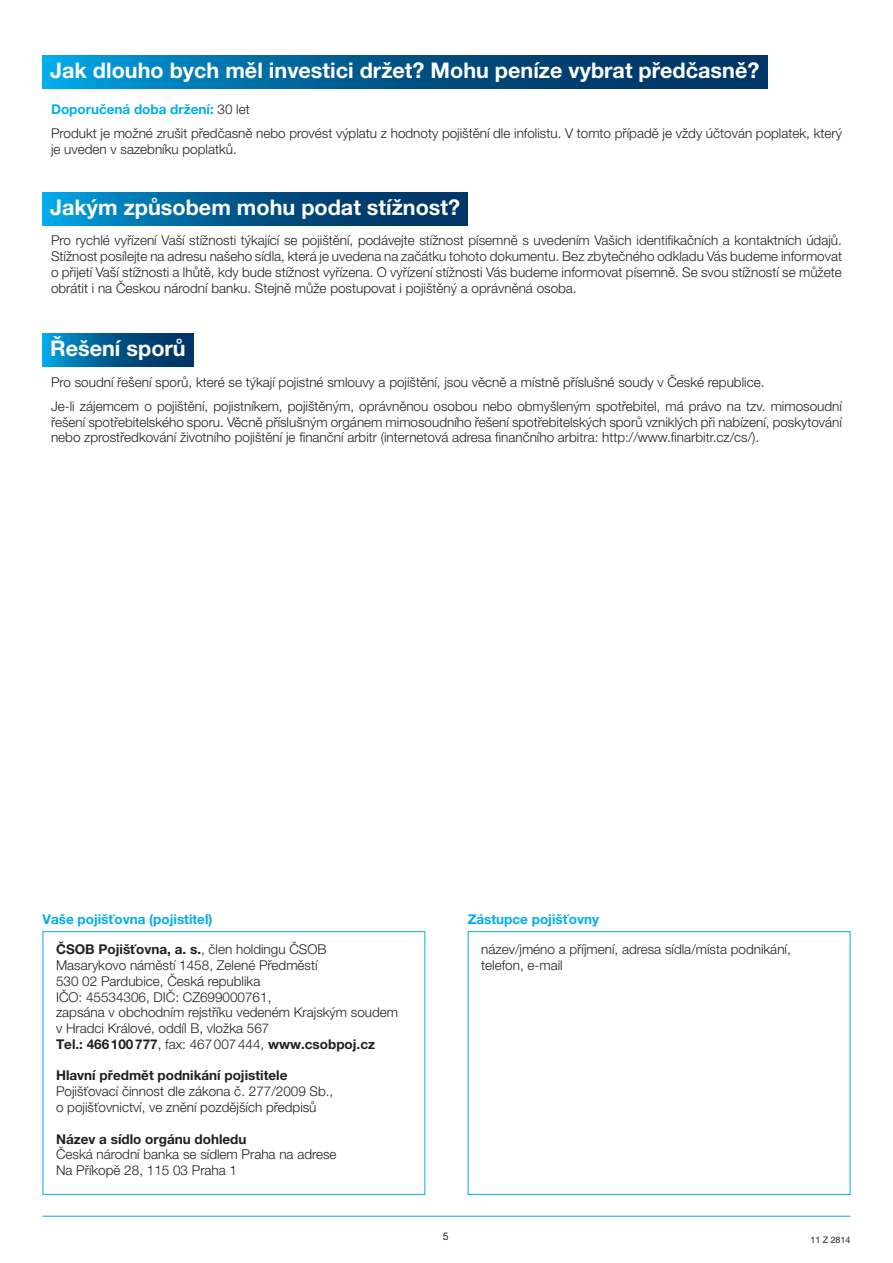
<style>
.page{position:relative;width:893px;height:1263px;background:#fff}
.page>*{position:absolute;margin:0;border:0;box-sizing:border-box;transform-origin:0 0}
.t1{font:700 21.6px "Helvetica Neue LT Pro";color:#fff}
.t2{font:300 13.5px/15.8px "Helvetica Neue LT Pro";color:#231f20}
.t3{font:700 13.5px "Helvetica Neue LT Pro";color:#231f20}
.t4{font:700 13.5px "Helvetica Neue LT Pro";color:#00aeef}
.t5{font:10.5px "Helvetica Neue LT Pro";color:#231f20}
.t6{font:9px "Helvetica Neue LT Pro";letter-spacing:-.01em;color:#231f20}
.s1{font-weight:700;color:#00aeef}
.s2{font-weight:700}
</style>
<div class="page">
<hr style="left:43px;top:1216px;width:807px;height:1px;background:#00aeef">
<svg style="left:43px;top:55px;width:724px;height:34px;background:#005c91"></svg>
<svg style="left:43px;top:192px;width:425px;height:33px;background:#005c91"></svg>
<svg style="left:43px;top:333px;width:150px;height:33px;background:#005c91"></svg>
<div style="left:468px;top:931px;width:382px;height:264px;border:1px solid #00aeef"></div>
<div style="left:43px;top:931px;width:382px;height:264px;border:1px solid #00aeef"></div>
<h1 class="t1" style="left:50px;top:57px;width:711px">Jak dlouho bych měl investici držet? Mohu peníze vybrat předčasně?</h1>
<p class="t2" style="left:51px;top:96px;width:792px;line-height:24.3px"><span class="s1">Doporučená doba držení:</span> 30 let<br>Produkt je možné zrušit předčasně nebo provést výplatu z hodnoty pojištění dle infolistu. V tomto případě je vždy účtován poplatek, který</p>
<p class="t2" style="left:51px;top:141px;width:187px">je uveden v sazebníku poplatků.</p>
<h1 class="t1" style="left:50px;top:194px;width:411px">Jakým způsobem mohu podat stížnost?</h1>
<p class="t2" style="left:51px;top:232px;width:792px;text-align:justify">Pro rychlé vyřízení Vaší stížnosti týkající se pojištění, podávejte stížnost písemně s uvedením Vašich identifikačních a kontaktních údajů.<br>Stížnost posílejte na adresu našeho sídla, která je uvedena na začátku tohoto dokumentu. Bez zbytečného odkladu Vás budeme informovat o přijetí Vaší stížnosti a lhůtě, kdy bude stížnost vyřízena. O vyřízení stížnosti Vás budeme informovat písemně. Se svou stížností se můžete obrátit i na Českou národní banku. Stejně může postupovat i pojištěný a oprávněná osoba.</p>
<h1 class="t1" style="left:50px;top:335px;width:137px">Řešení sporů</h1>
<p class="t2" style="left:51px;top:369px;width:792px;line-height:24.3px">Pro soudní řešení sporů, které se týkají pojistné smlouvy a pojištění, jsou věcně a místně příslušné soudy v České republice.<br>Je-li zájemcem o pojištění, pojistníkem, pojištěným, oprávněnou osobou nebo obmyšleným spotřebitel, má právo na tzv. mimosoudní</p>
<p class="t2" style="left:51px;top:414px;width:792px">řešení spotřebitelského sporu. Věcně příslušným orgánem mimosoudního řešení spotřebitelských sporů vzniklých při nabízení, poskytování nebo zprostředkování životního pojištění je finanční arbitr (internetová adresa finančního arbitra: http://www.finarbitr.cz/cs/).</p>
<p class="t4" style="left:43px;top:910px;width:171px">Vaše pojišťovna (pojistitel)</p>
<p class="t4" style="left:468px;top:910px;width:133px">Zástupce pojišťovny</p>
<p class="t2" style="left:56px;top:941px;width:344px"><span class="s2">ČSOB Pojišťovna, a. s.</span>, člen holdingu ČSOB Masarykovo náměstí 1458, Zelené Předměstí<br>530 02 Pardubice, Česká republika<br>IČO: 45534306, DIČ: CZ699000761,<br>zapsána v obchodním rejstříku vedeném Krajským soudem v Hradci Králové, oddíl B, vložka 567<br><span class="s2">Tel.: 466100777</span>, fax: 467007444, <span class="s2">www.csobpoj.cz</span></p>
<p class="t3" style="left:56px;top:1067px;width:233px">Hlavní předmět podnikání pojistitele</p>
<p class="t2" style="left:56px;top:1083px;width:279px">Pojišťovací činnost dle zákona č. 277/2009 Sb., o pojišťovnictví, ve znění pozdějších předpisů</p>
<p class="t3" style="left:56px;top:1130px;width:192px">Název a sídlo orgánu dohledu</p>
<p class="t2" style="left:56px;top:1146px;width:282px">Česká národní banka se sídlem Praha na adrese<br>Na Příkopě 28, 115 03 Praha 1</p>
<p class="t2" style="left:481px;top:941px;width:311px">název/jméno a příjmení, adresa sídla/místa podnikání, telefon, e-mail</p>
<p class="t5" style="left:443px;top:1230px;width:7px">5</p>
<p class="t6" style="left:811px;top:1234px;width:41px">11 Z 2814</p>
</div>
